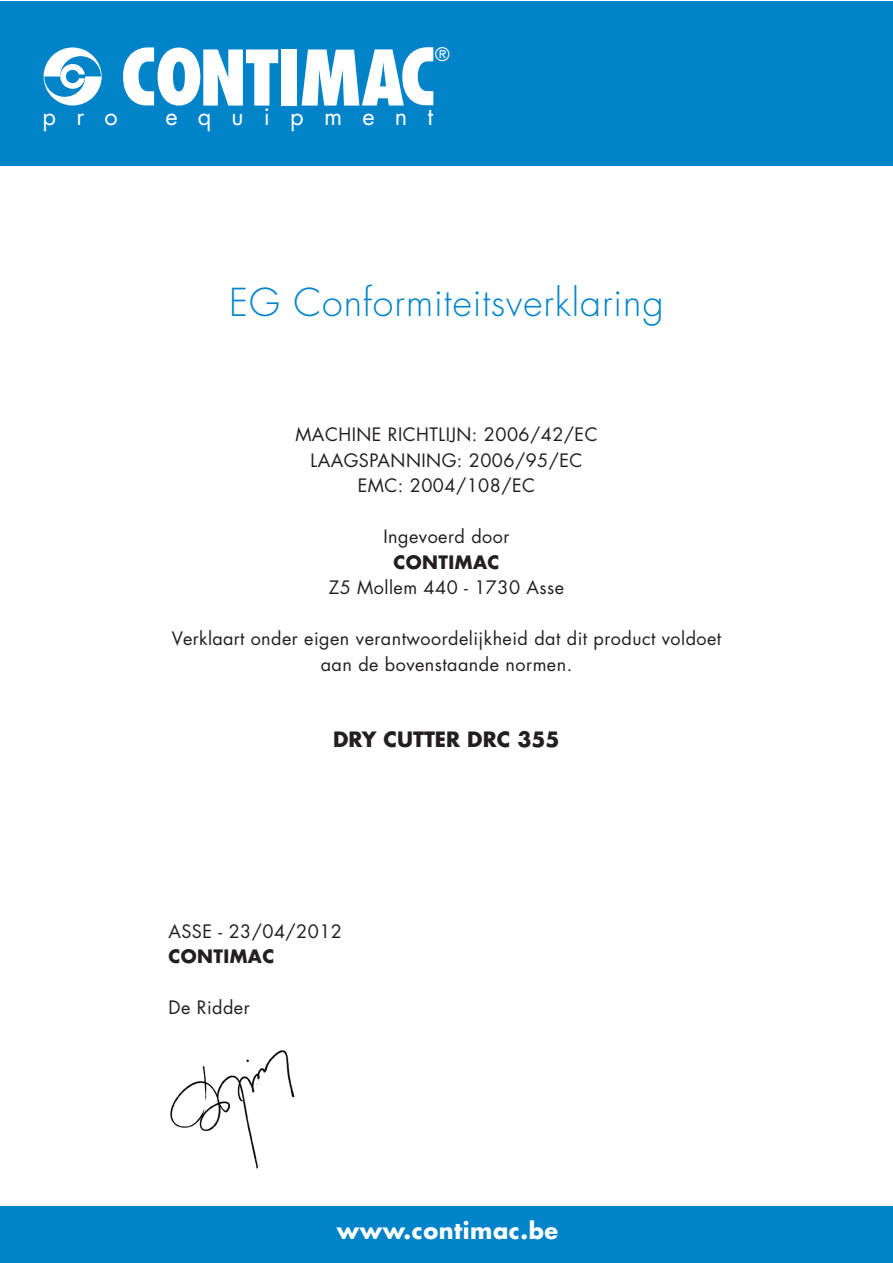
<style>
.page{position:relative;width:893px;height:1263px;background:#fff}
.page>*{position:absolute;margin:0;border:0;box-sizing:border-box;transform-origin:0 0}
.t1{font:300 37.5px "Futura";letter-spacing:.025em;color:#0083c9}
.t2{font:23.55px "Futura";letter-spacing:.855em;color:#fff}
.t3{font:700 22.5px "Futura";letter-spacing:.025em;color:#fff}
.t4{font:700 20.55px "Futura";color:#231f20}
.t5{font:18.15px "Futura";color:#fff}
.t6{font:18px/25.5px "Futura";letter-spacing:.025em;color:#231f20;text-align:center}
.s1{font-weight:700}
</style>
<div class="page">
<div style="left:1px;top:1px;width:892px;height:165px;background:#0083c9"></div>
<div style="left:281px;top:49px;width:15px;height:57px;background:#fff"></div>
<svg style="left:302px;top:47px;width:131px;height:59px"></svg>
<svg style="left:123px;top:47px;width:155px;height:59px"></svg>
<svg style="left:44px;top:47px;width:58px;height:58px"></svg>
<div style="left:1px;top:1206px;width:892px;height:57px;background:#0083c9"></div>
<img style="left:170px;top:1050px;width:124px;height:119px">
<p class="t5" style="left:435px;top:42px;width:16px">®</p>
<p class="t2" style="left:43px;top:101px;width:77px">pro</p>
<p class="t2" style="left:165px;top:101px;width:269px">equipment</p>
<p class="t1" style="left:229px;top:279px;width:436px">EG Conformiteitsverklaring</p>
<p class="t6" style="left:295px;top:421px;width:304px">MACHINE RICHTLIJN: 2006/42/EC<br>LAAGSPANNING: 2006/95/EC<br>EMC: 2004/108/EC</p>
<p class="t6" style="left:329px;top:523px;width:237px">Ingevoerd door<br><span class="s1">CONTIMAC<br></span>Z5 Mollem 440 - 1730 Asse</p>
<p class="t6" style="left:172px;top:625px;width:551px">Verklaart onder eigen verantwoordelijkheid dat dit product voldoet aan de bovenstaande normen.</p>
<p class="t4" style="left:333px;top:725px;width:228px">DRY CUTTER DRC 355</p>
<p class="t6" style="left:168px;top:918px;width:175px;text-align:left">ASSE - 23/04/2012<br><span class="s1">CONTIMAC</span></p>
<p class="t6" style="left:168px;top:995px;width:83px">De Ridder</p>
<p class="t3" style="left:337px;top:1214px;width:223px">www.contimac.be</p>
</div>
